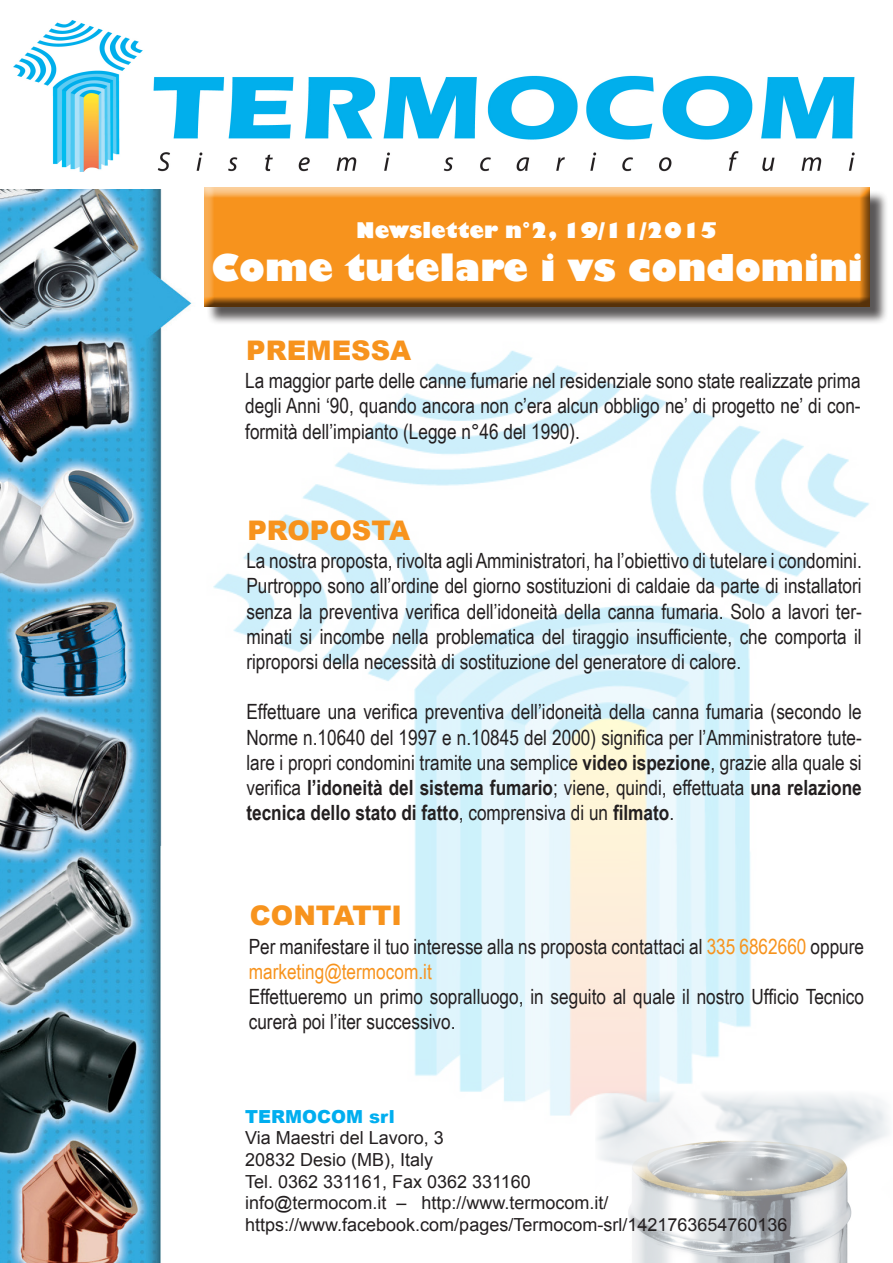
<style>
.page{position:relative;width:893px;height:1263px;background:#fff}
.page>*{position:absolute;margin:0;border:0;box-sizing:border-box;transform-origin:0 0}
.t1{font:800 36px "Gill Sans";color:#fff}
.t2{font:900 27px "Arial";color:#f7931d}
.t3{font:21px/25.2px "Arial Narrow";color:#231f20;text-align:justify}
.t4{font:800 21px "Gill Sans";color:#fff}
.t5{font:18px "Arial";color:#231f20}
.t6{font:900 18px "Arial";color:#00aeef}
.s1{font-weight:700}
.s2{color:#f7931d}
</style>
<div class="page">
<img style="left:0;top:189px;width:192px;height:1074px">
<img style="left:179px;top:334px;width:690px;height:810px">
<img style="left:13px;top:20px;width:842px;height:152px">
<div style="left:206px;top:190px;width:682px;height:136px;background:#231f20;opacity:.75"></div>
<div style="left:202px;top:185px;width:679px;height:123px;background:#231f20;opacity:.75"></div>
<img style="left:595px;top:1091px;width:294px;height:172px">
<p class="t4" style="left:356px;top:217px;width:363px">Newsletter n°2, 19/11/2015</p>
<h1 class="t1" style="left:211px;top:245px;width:653px">Come tutelare i vs condomini</h1>
<p class="t2" style="left:246px;top:330px;width:166px">PREMESSA</p>
<p class="t3" style="left:245px;top:367px;width:617px">La maggior parte delle canne fumarie nel residenziale sono state realizzate prima degli Anni ‘90, quando ancora non c’era alcun obbligo ne’ di progetto ne’ di con&shy;formità dell’impianto (Legge n°46 del 1990).</p>
<p class="t2" style="left:247px;top:511px;width:164px">PROPOSTA</p>
<p class="t3" style="left:246px;top:547px;width:617px">La nostra proposta, rivolta agli Amministratori, ha l’obiettivo di tutelare i condomini.</p>
<p class="t3" style="left:246px;top:572px;width:617px">Purtroppo sono all’ordine del giorno sostituzioni di caldaie da parte di installatori senza la preventiva verifica dell’idoneità della canna fumaria. Solo a lavori ter&shy;minati si incombe nella problematica del tiraggio insufficiente, che comporta il riproporsi della necessità di sostituzione del generatore di calore.</p>
<p class="t3" style="left:246px;top:698px;width:617px">Effettuare una verifica preventiva dell’idoneità della canna fumaria (secondo le Norme n.10640 del 1997 e n.10845 del 2000) significa per l’Amministratore tute&shy;lare i propri condomini tramite una semplice <span class="s1">video ispezione</span>, grazie alla quale si verifica <span class="s1">l’idoneità del sistema fumario</span>; viene, quindi, effettuata <span class="s1">una relazione tecnica dello stato di fatto</span>, comprensiva di un <span class="s1">filmato</span>.</p>
<p class="t2" style="left:250px;top:896px;width:154px">CONTATTI</p>
<p class="t3" style="left:249px;top:933px;width:617px">Per manifestare il tuo interesse alla ns proposta contattaci al <span class="s2">335 6862660</span> oppure <span class="s2">marketing@termocom.it</span></p>
<p class="t3" style="left:249px;top:983px;width:617px">Effettueremo un primo sopralluogo, in seguito al quale il nostro Ufficio Tecnico curerà poi l’iter successivo.</p>
<p class="t6" style="left:245px;top:1103px;width:151px">TERMOCOM srl</p>
<p class="t5" style="left:245px;top:1126px;width:200px">Via Maestri del Lavoro, 3</p>
<p class="t5" style="left:245px;top:1147px;width:190px">20832 Desio (MB), Italy</p>
<p class="t5" style="left:245px;top:1169px;width:287px">Tel. 0362 331161, Fax 0362 331160</p>
<p class="t5" style="left:245px;top:1190px;width:365px">info@termocom.it – http://www.termocom.it/</p>
<p class="t5" style="left:245px;top:1212px;width:544px">https://www.facebook.com/pages/Termocom-srl/1421763654760136</p>
</div>
